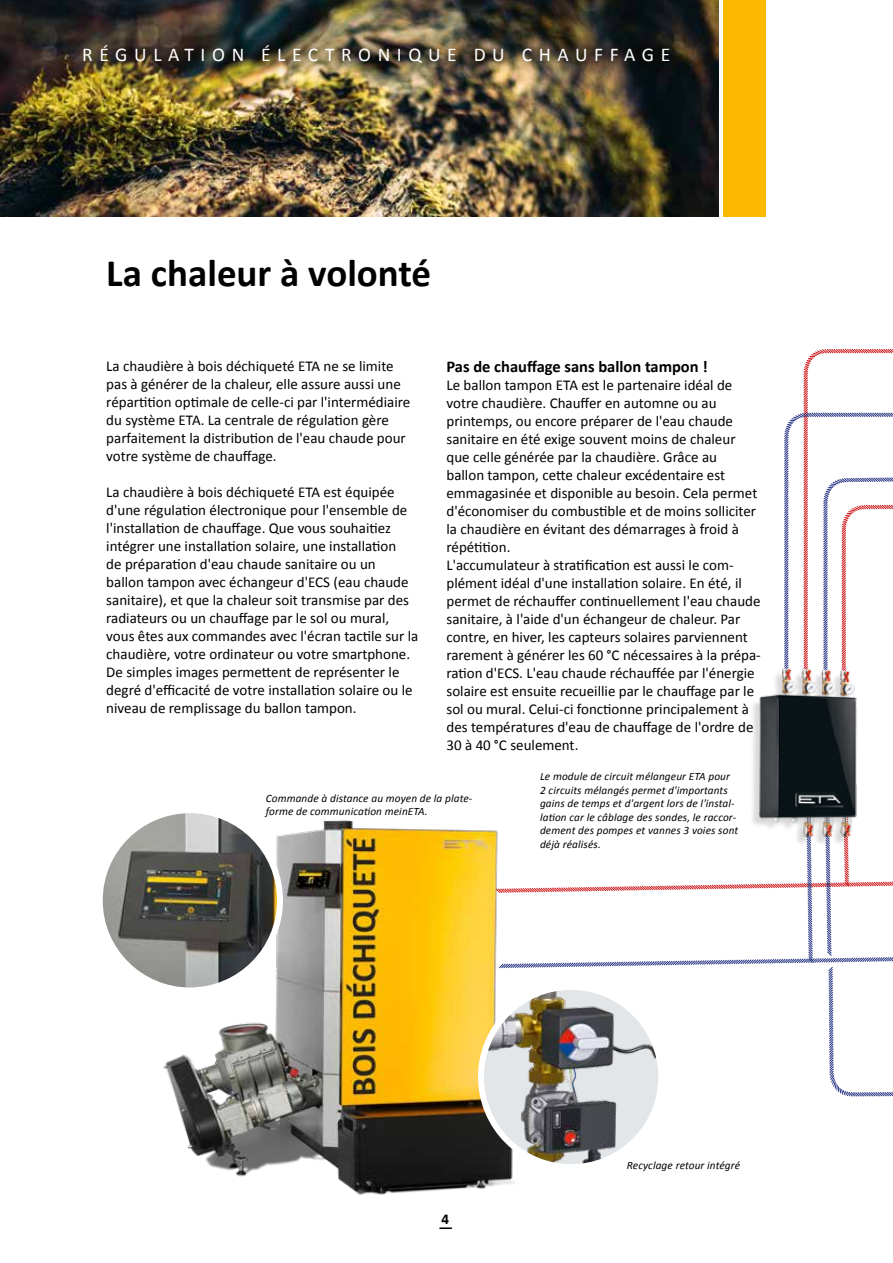
<style>
.page{position:relative;width:893px;height:1263px;background:#fff}
.page>*{position:absolute;margin:0;border:0;box-sizing:border-box;transform-origin:0 0}
.t1{font:700 39px "Calibri";color:#000}
.t2{font:19.5px "Calibri";letter-spacing:.34em;color:#fff}
.t3{font:700 16.5px "Calibri";color:#000}
.t4{font:15px/18px "Calibri";color:#000}
.t5{font:700 15px "Calibri";color:#000}
.t6{font:italic 11.25px/13.5px "Calibri";letter-spacing:.01em;color:#000}
</style>
<div class="page">
<svg style="left:440px;top:1227px;width:11px;height:2px"></svg>
<img style="left:0;top:0;width:719px;height:216px">
<div style="left:723px;top:0;width:42px;height:216px;background:#fbba00"></div>
<svg style="left:784px;top:348px;width:109px;height:311px"></svg>
<svg style="left:519px;top:853px;width:374px;height:244px"></svg>
<div style="left:749px;top:671px;width:106px;height:176px;background:#000;opacity:.15"></div>
<img style="left:757px;top:659px;width:100px;height:194px">
<img style="left:163px;top:820px;width:356px;height:375px">
<img style="left:100px;top:810px;width:180px;height:180px;border-radius:90px">
<div style="left:97px;top:807px;width:186px;height:186px;border:6px solid #fff;border-radius:50%"></div>
<img style="left:481px;top:987px;width:177px;height:180px">
<div style="left:478px;top:984px;width:186px;height:186px;border:6px solid #fff;border-radius:50%"></div>
<div style="left:68px;top:31px;width:616px;height:47px;background:#160900;opacity:.85"></div>
<h2 class="t2" style="left:82px;top:42px;width:590px">RÉGULATION ÉLECTRONIQUE DU CHAUFFAGE</h2>
<h1 class="t1" style="left:106px;top:248px;width:326px">La chaleur à volonté</h1>
<p class="t4" style="left:106px;top:357px;width:305px">La chaudière à bois déchiqueté ETA ne se limite pas à générer de la chaleur, elle assure aussi une répartition optimale de celle-ci par l'intermédiaire du système ETA. La centrale de régulation gère parfaitement la distribution de l'eau chaude pour votre système de chauffage.</p>
<p class="t4" style="left:106px;top:483px;width:314px">La chaudière à bois déchiqueté ETA est équipée d'une régulation électronique pour l'ensemble de l'installation de chauffage. Que vous souhaitiez intégrer une installation solaire, une installation<br>de préparation d'eau chaude sanitaire ou un<br>ballon tampon avec échangeur d'ECS (eau chaude sanitaire), et que la chaleur soit transmise par des radiateurs ou un chauffage par le sol ou mural, vous êtes aux commandes avec l'écran tactile sur la chaudière, votre ordinateur ou votre smartphone.<br>De simples images permettent de représenter le degré d'efficacité de votre installation solaire ou le niveau de remplissage du ballon tampon.</p>
<p class="t3" style="left:446px;top:356px;width:263px">Pas de chauffage sans ballon tampon !</p>
<p class="t4" style="left:446px;top:376px;width:316px">Le ballon tampon ETA est le partenaire idéal de votre chaudière. Chauffer en automne ou au printemps, ou encore préparer de l'eau chaude sanitaire en été exige souvent moins de chaleur que celle générée par la chaudière. Grâce au<br>ballon tampon, cette chaleur excédentaire est emmagasinée et disponible au besoin. Cela permet d'économiser du combustible et de moins solliciter la chaudière en évitant des démarrages à froid à répétition.<br>L'accumulateur à stratification est aussi le com&shy;plément idéal d'une installation solaire. En été, il permet de réchauffer continuellement l'eau chaude sanitaire, à l'aide d'un échangeur de chaleur. Par contre, en hiver, les capteurs solaires parviennent rarement à générer les 60 °C nécessaires à la prépa&shy;ration d'ECS. L'eau chaude réchauffée par l'énergie solaire est ensuite recueillie par le chauffage par le sol ou mural. Celui-ci fonctionne principalement à des températures d'eau de chauffage de l'ordre de 30 à 40 °C seulement.</p>
<p class="t6" style="left:266px;top:791px;width:208px">Commande à distance au moyen de la plate&shy;forme de communication meinETA.</p>
<p class="t6" style="left:540px;top:769px;width:200px">Le module de circuit mélangeur ETA pour 2 circuits mélangés permet d'importants gains de temps et d'argent lors de l'instal&shy;lation car le câblage des sondes, le raccor&shy;dement des pompes et vannes 3 voies sont déjà réalisés.</p>
<p class="t5" style="left:441px;top:1209px;width:9px">4</p>
<p class="t6" style="left:627px;top:1158px;width:115px">Recyclage retour intégré</p>
</div>
